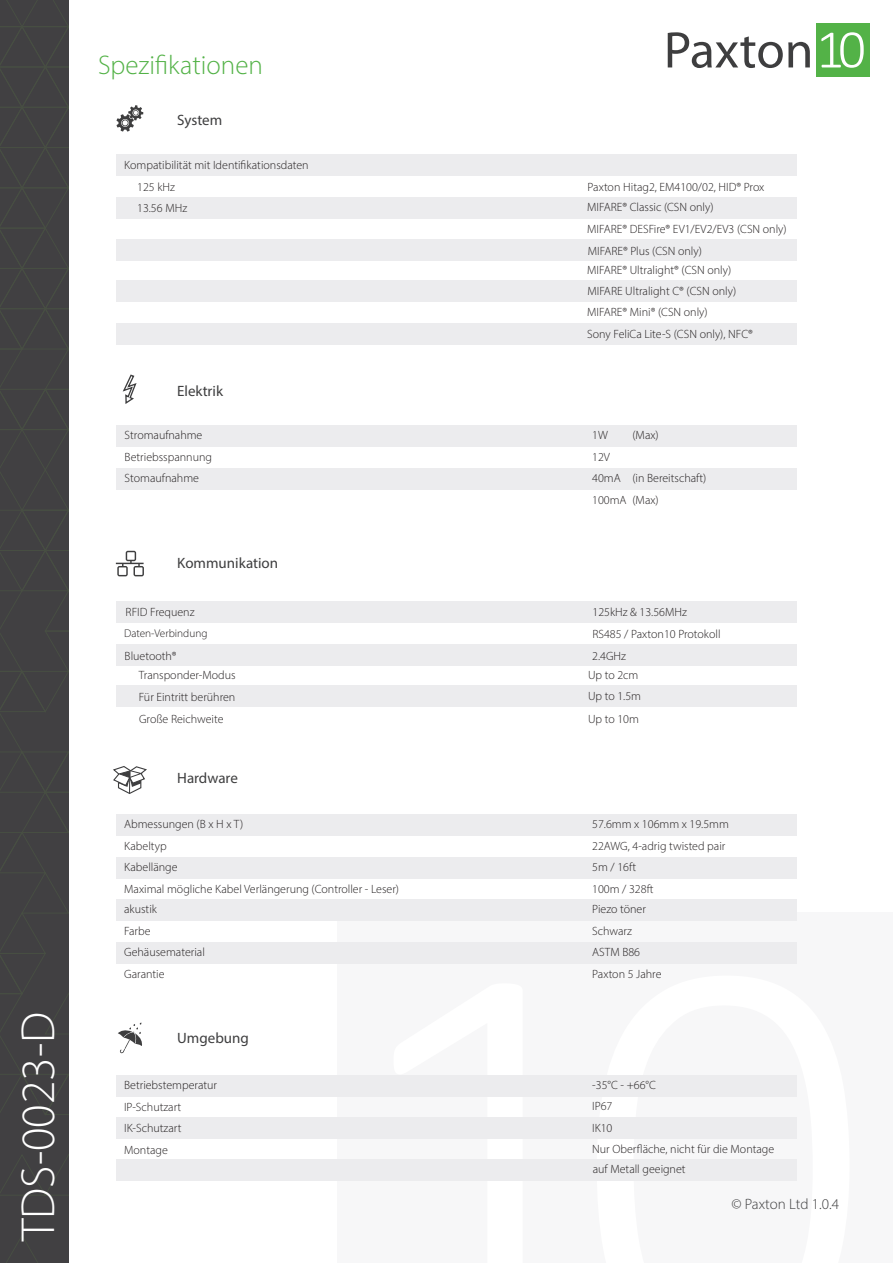
<style>
.page{position:relative;width:893px;height:1263px;background:#fff}
.page>*{position:absolute;margin:0;border:0;box-sizing:border-box;transform-origin:0 0}
.t1{font:300 48px "Myriad Pro";color:#fff}
.t2{font:300 27px "Myriad Pro";color:#53b247}
.t3{font:15px "Myriad Pro";color:#3e3e3f}
.t4{font:300 15px "Myriad Pro";letter-spacing:-.005em;color:#3e3e3f}
.DS_Specs_text{font:300 12px "Myriad Pro";color:#231f20}
.Specs_body_text{font:300 12px "Myriad Pro";color:#231f20}
.DS_Specs_text-2{font:300 11.25px "Myriad Pro";color:#231f20}
</style>
<div class="page">
<div style="left:0;top:0;width:69px;height:1263px;background:#414042"></div>
<svg style="left:6px;top:1236px;width:32px;height:27px"></svg>
<svg style="left:0;top:0;width:69px;height:1196px"></svg>
<div style="left:337px;top:913px;width:556px;height:350px;background:#f7f7f8"></div>
<div style="left:816px;top:23px;width:53px;height:54px;background:#53b247"></div>
<svg style="left:821px;top:32px;width:43px;height:36px"></svg>
<svg style="left:668px;top:32px;width:142px;height:36px"></svg>
<div style="left:116px;top:155px;width:681px;height:21px;background:#ececee"></div>
<div style="left:116px;top:240px;width:681px;height:21px;background:#ececee"></div>
<div style="left:116px;top:197px;width:681px;height:22px;background:#ececee"></div>
<svg style="left:117px;top:105px;width:26px;height:27px"></svg>
<svg style="left:118px;top:1022px;width:24px;height:31px"></svg>
<div style="left:116px;top:425px;width:681px;height:22px;background:#ececee"></div>
<div style="left:116px;top:601px;width:681px;height:21px;background:#ececee"></div>
<div style="left:116px;top:815px;width:681px;height:21px;background:#ececee"></div>
<div style="left:116px;top:900px;width:681px;height:21px;background:#ececee"></div>
<div style="left:116px;top:857px;width:681px;height:21px;background:#ececee"></div>
<div style="left:116px;top:942px;width:681px;height:21px;background:#ececee"></div>
<div style="left:116px;top:1075px;width:681px;height:21px;background:#ececee"></div>
<div style="left:116px;top:645px;width:681px;height:21px;background:#ececee"></div>
<div style="left:116px;top:1117px;width:681px;height:22px;background:#ececee"></div>
<div style="left:116px;top:468px;width:681px;height:21px;background:#ececee"></div>
<svg style="left:113px;top:766px;width:34px;height:28px"></svg>
<svg style="left:116px;top:551px;width:28px;height:25px"></svg>
<svg style="left:122px;top:374px;width:15px;height:30px"></svg>
<div style="left:116px;top:1159px;width:681px;height:22px;background:#ececee"></div>
<div style="left:116px;top:685px;width:681px;height:21px;background:#ececee"></div>
<div style="left:116px;top:281px;width:681px;height:21px;background:#ececee"></div>
<div style="left:116px;top:323px;width:681px;height:21px;background:#ececee"></div>
<p class="t1" style="left:9px;top:1241px;width:231px;rotate:-90deg">TDS-0023-D</p>
<p class="t2" style="left:98px;top:49px;width:166px">Spezifikationen</p>
<p class="t3" style="left:177px;top:111px;width:47px">System</p>
<p class="DS_Specs_text" style="left:124px;top:157px;width:186px">Kompatibilität mit Identifikationsdaten</p>
<p class="DS_Specs_text" style="left:137px;top:180px;width:39px">125 kHz</p>
<p class="DS_Specs_text" style="left:137px;top:201px;width:52px">13.56 MHz</p>
<p class="t3" style="left:177px;top:381px;width:47px">Elektrik</p>
<p class="DS_Specs_text" style="left:588px;top:180px;width:178px">Paxton Hitag2, EM4100/02, HID® Prox</p>
<p class="DS_Specs_text" style="left:587px;top:200px;width:128px">MIFARE® Classic (CSN only)</p>
<p class="DS_Specs_text" style="left:587px;top:222px;width:201px">MIFARE® DESFire® EV1/EV2/EV3 (CSN only)</p>
<p class="DS_Specs_text" style="left:588px;top:243px;width:116px">MIFARE® Plus (CSN only)</p>
<p class="DS_Specs_text" style="left:587px;top:262px;width:145px">MIFARE® Ultralight® (CSN only)</p>
<p class="DS_Specs_text" style="left:588px;top:284px;width:150px">MIFARE Ultralight C® (CSN only)</p>
<p class="DS_Specs_text" style="left:587px;top:305px;width:122px">MIFARE® Mini® (CSN only)</p>
<p class="DS_Specs_text" style="left:587px;top:326px;width:167px">Sony FeliCa Lite-S (CSN only), NFC®</p>
<p class="DS_Specs_text" style="left:125px;top:428px;width:79px">Stromaufnahme</p>
<p class="DS_Specs_text" style="left:592px;top:428px;width:17px">1W</p>
<p class="DS_Specs_text" style="left:632px;top:428px;width:28px">(Max)</p>
<p class="DS_Specs_text" style="left:632px;top:470px;width:75px">(in Bereitschaft)</p>
<p class="DS_Specs_text" style="left:632px;top:493px;width:28px">(Max)</p>
<p class="DS_Specs_text" style="left:125px;top:449px;width:89px">Betriebsspannung</p>
<p class="DS_Specs_text" style="left:592px;top:449px;width:19px">12V</p>
<p class="DS_Specs_text" style="left:125px;top:471px;width:76px">Stomaufnahme</p>
<p class="DS_Specs_text" style="left:592px;top:471px;width:30px">40mA</p>
<p class="DS_Specs_text" style="left:592px;top:493px;width:36px">100mA</p>
<p class="t3" style="left:177px;top:554px;width:102px">Kommunikation</p>
<p class="DS_Specs_text" style="left:126px;top:604px;width:70px">RFID Frequenz</p>
<p class="DS_Specs_text" style="left:592px;top:604px;width:96px">125kHz &amp; 13.56MHz</p>
<p class="DS_Specs_text" style="left:592px;top:627px;width:130px">RS485 / Paxton10 Protokoll</p>
<p class="DS_Specs_text" style="left:592px;top:649px;width:35px">2.4GHz</p>
<p class="DS_Specs_text-2" style="left:124px;top:627px;width:85px">Daten-Verbindung</p>
<p class="DS_Specs_text" style="left:125px;top:649px;width:54px">Bluetooth®</p>
<p class="DS_Specs_text" style="left:139px;top:667px;width:98px">Transponder-Modus</p>
<p class="DS_Specs_text" style="left:139px;top:690px;width:98px">Für Eintritt berühren</p>
<p class="DS_Specs_text" style="left:139px;top:712px;width:86px">Große Reichweite</p>
<p class="DS_Specs_text" style="left:588px;top:667px;width:52px">Up to 2cm</p>
<p class="DS_Specs_text" style="left:588px;top:689px;width:55px">Up to 1.5m</p>
<p class="DS_Specs_text" style="left:588px;top:712px;width:52px">Up to 10m</p>
<p class="t3" style="left:177px;top:769px;width:62px">Hardware</p>
<p class="DS_Specs_text" style="left:124px;top:817px;width:121px">Abmessungen (B x H x T)</p>
<p class="DS_Specs_text" style="left:592px;top:817px;width:138px">57.6mm x 106mm x 19.5mm</p>
<p class="DS_Specs_text" style="left:124px;top:839px;width:44px">Kabeltyp</p>
<p class="DS_Specs_text" style="left:592px;top:839px;width:135px">22AWG, 4-adrig twisted pair</p>
<p class="DS_Specs_text" style="left:124px;top:860px;width:55px">Kabellänge</p>
<p class="DS_Specs_text" style="left:592px;top:860px;width:45px">5m / 16ft</p>
<p class="DS_Specs_text" style="left:124px;top:882px;width:276px">Maximal mögliche Kabel Verlängerung (Controller - Leser)</p>
<p class="DS_Specs_text" style="left:592px;top:882px;width:63px">100m / 328ft</p>
<p class="DS_Specs_text" style="left:124px;top:902px;width:34px">akustik</p>
<p class="DS_Specs_text" style="left:592px;top:902px;width:55px">Piezo töner</p>
<p class="DS_Specs_text" style="left:124px;top:924px;width:28px">Farbe</p>
<p class="DS_Specs_text" style="left:592px;top:924px;width:41px">Schwarz</p>
<p class="DS_Specs_text" style="left:124px;top:945px;width:82px">Gehäusematerial</p>
<p class="DS_Specs_text" style="left:124px;top:967px;width:42px">Garantie</p>
<p class="DS_Specs_text" style="left:592px;top:945px;width:49px">ASTM B86</p>
<p class="DS_Specs_text" style="left:592px;top:967px;width:71px">Paxton 5 Jahre</p>
<p class="t3" style="left:177px;top:1029px;width:73px">Umgebung</p>
<p class="DS_Specs_text" style="left:124px;top:1077px;width:95px">Betriebstemperatur</p>
<p class="DS_Specs_text" style="left:124px;top:1100px;width:59px">IP-Schutzart</p>
<p class="DS_Specs_text" style="left:124px;top:1143px;width:45px">Montage</p>
<p class="DS_Specs_text" style="left:124px;top:1120px;width:59px">IK-Schutzart</p>
<p class="Specs_body_text" style="left:592px;top:1077px;width:65px">-35°C - +66°C</p>
<p class="DS_Specs_text" style="left:592px;top:1099px;width:22px">IP67</p>
<p class="DS_Specs_text" style="left:592px;top:1120px;width:22px">IK10</p>
<p class="DS_Specs_text" style="left:592px;top:1142px;width:184px">Nur Oberfläche, nicht für die Montage</p>
<p class="DS_Specs_text" style="left:593px;top:1162px;width:94px">auf Metall geeignet</p>
<p class="t4" style="left:731px;top:1195px;width:109px">© Paxton Ltd 1.0.4</p>
</div>
